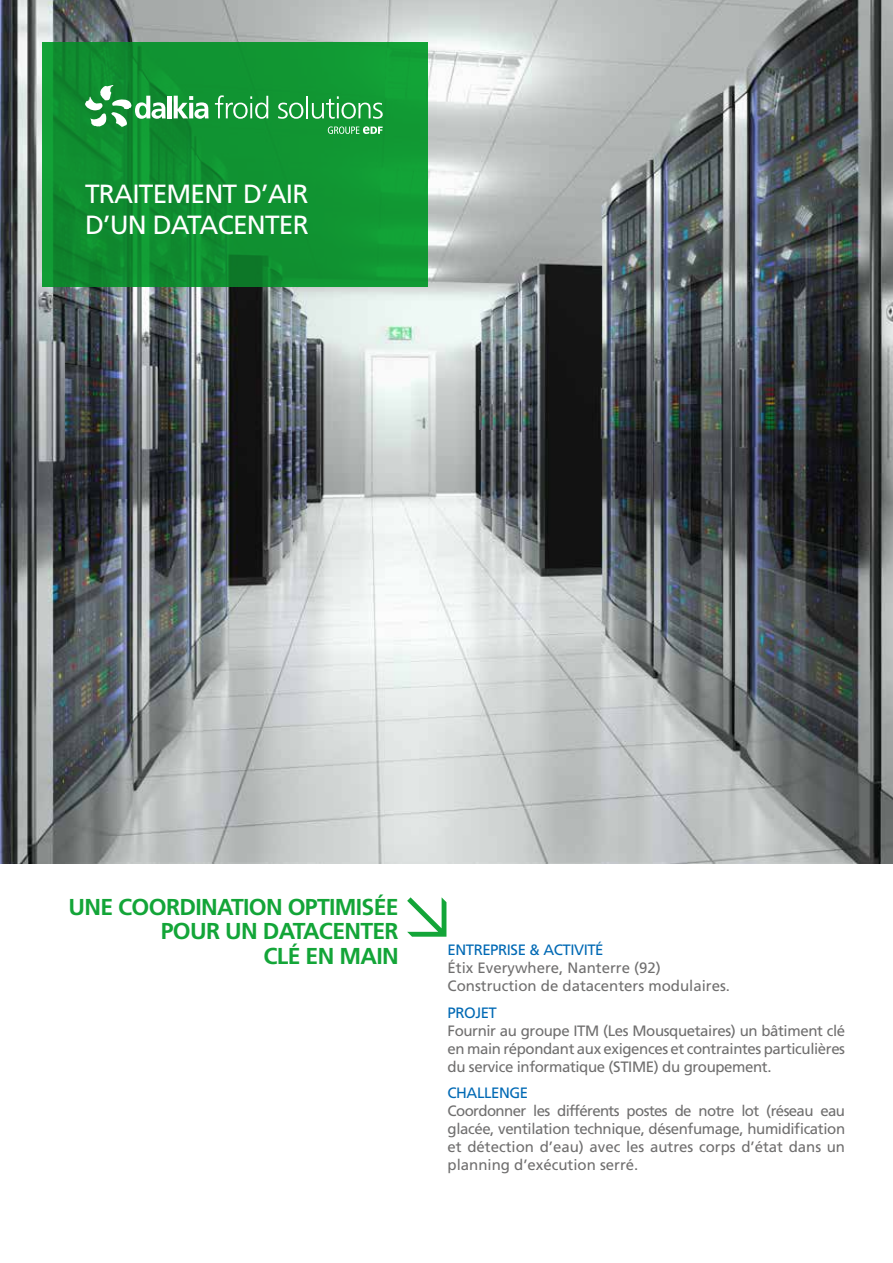
<style>
.page{position:relative;width:893px;height:1263px;background:#fff}
.page>*{position:absolute;margin:0;border:0;box-sizing:border-box;transform-origin:0 0}
.t1{font:26.25px/31.5px "Frutiger LT Pro";letter-spacing:-.03em;color:#fff}
.t2{font:700 22.95px/24.6px "Frutiger LT Std";letter-spacing:-.03em;color:#13a538;text-align:right}
.t3{font:15px/18px "Frutiger LT Pro";color:#706f6f;text-align:justify}
.t4{font:15px "Frutiger LT Pro";letter-spacing:-.03em;color:#0069b4}
</style>
<div class="page">
<img style="left:0;top:0;width:893px;height:864px">
<svg style="left:43px;top:43px;width:385px;height:244px;background:#109231"></svg>
<svg style="left:328px;top:126px;width:55px;height:8px"></svg>
<hr style="left:167px;top:96px;width:4px;height:22px;background:#fff">
<svg style="left:174px;top:96px;width:35px;height:23px"></svg>
<svg style="left:85px;top:85px;width:81px;height:42px"></svg>
<svg style="left:215px;top:95px;width:53px;height:24px"></svg>
<svg style="left:278px;top:103px;width:25px;height:16px"></svg>
<hr style="left:306px;top:96px;width:2px;height:22px;background:#fff">
<svg style="left:312px;top:96px;width:71px;height:23px;background:#46ae60"></svg>
<svg style="left:407px;top:897px;width:39px;height:40px"></svg>
<h1 class="t1" style="left:85px;top:178px;width:225px">TRAITEMENT D’AIR<br>D’UN DATACENTER</h1>
<h2 class="t2" style="left:69px;top:894px;width:332px">UNE COORDINATION OPTIMISÉE<br>POUR UN DATACENTER<br>CLÉ EN MAIN</h2>
<p class="t4" style="left:448px;top:941px;width:158px">ENTREPRISE &amp; ACTIVITÉ</p>
<p class="t3" style="left:448px;top:959px;width:284px">Étix Everywhere, Nanterre (92)<br>Construction de datacenters modulaires.</p>
<p class="t4" style="left:448px;top:1004px;width:51px">PROJET</p>
<p class="t3" style="left:448px;top:1022px;width:399px">Fournir au groupe ITM (Les Mousquetaires) un bâtiment clé en main répondant aux exigences et contraintes particulières du service informatique (STIME) du groupement.</p>
<p class="t4" style="left:448px;top:1084px;width:82px">CHALLENGE</p>
<p class="t3" style="left:448px;top:1102px;width:399px">Coordonner les différents postes de notre lot (réseau eau glacée, ventilation technique, désenfumage, humidification et détection d’eau) avec les autres corps d’état dans un planning d’exécution serré.</p>
</div>
